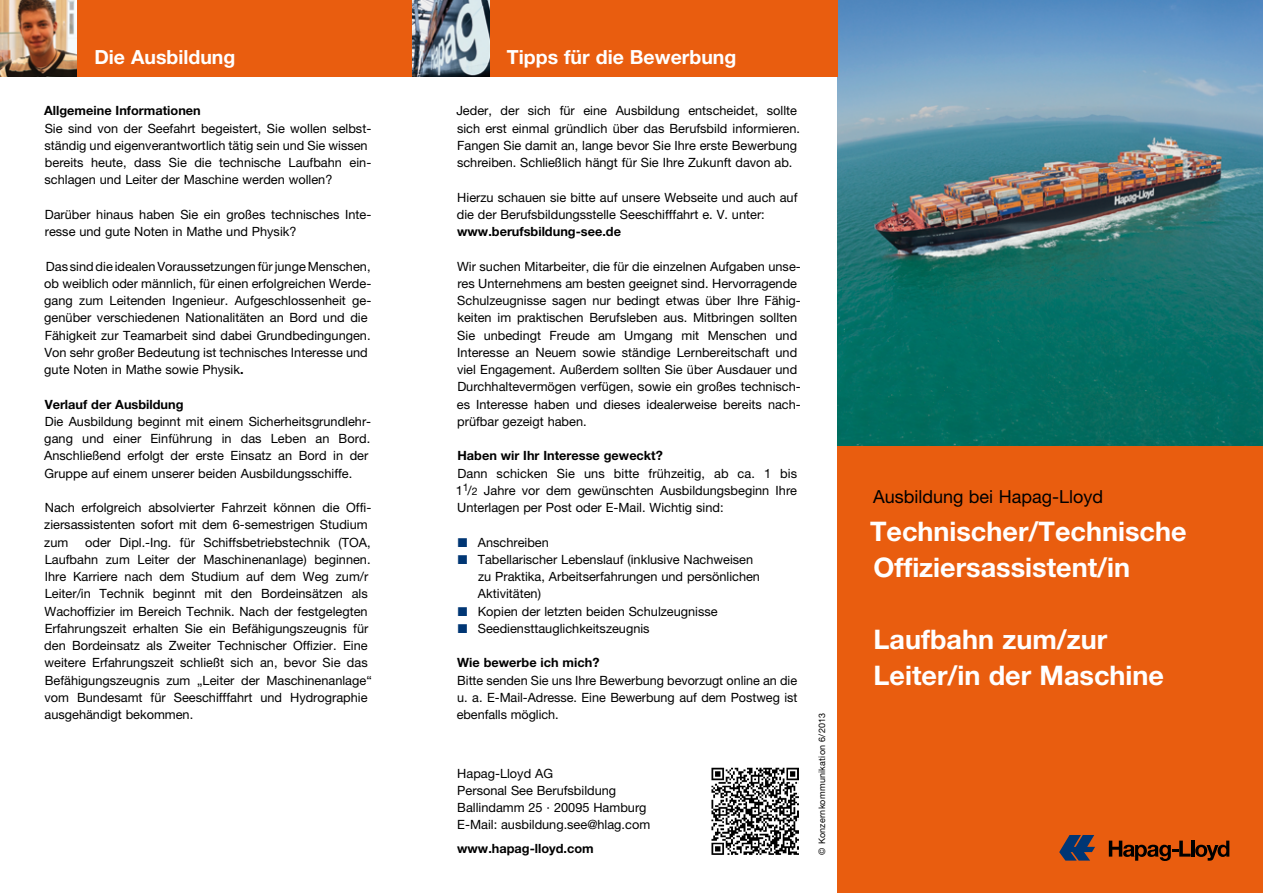
<style>
.page{position:relative;width:1263px;height:893px;background:#fff}
.page>*{position:absolute;margin:0;border:0;box-sizing:border-box;transform-origin:0 0}
.t1{font:700 27px/36px "Helvetica Neue LT";color:#fff}
.t2{font:700 19.5px "Helvetica Neue LT";color:#fff}
.t3{font:18px "Helvetica Neue LT";color:#000}
.t4{font:12.75px/17.2px "Helvetica Neue LT";color:#000}
.t5{font:700 12.75px "Helvetica Neue LT";color:#000}
.t6{font:9px "Helvetica Neue LT";letter-spacing:.025em;color:#000}
.s1{font-weight:700}
.s2{font-size:10.5px}
.s3{color:#003674}
</style>
<div class="page">
<img style="left:838px;top:0;width:425px;height:446px">
<div style="left:0;top:0;width:838px;height:77px;background:#e95d0f"></div>
<img style="left:0;top:0;width:77px;height:77px">
<img style="left:412px;top:0;width:77px;height:77px">
<div style="left:838px;top:446px;width:425px;height:447px;background:#e95d0f"></div>
<svg style="left:1059px;top:835px;width:36px;height:26px"></svg>
<svg style="left:1109px;top:841px;width:120px;height:20px"></svg>
<svg style="left:711px;top:767px;width:88px;height:88px"></svg>
<img style="left:712px;top:768px;width:86px;height:86px">
<h2 class="t2" style="left:94px;top:45px;width:142px">Die Ausbildung</h2>
<p class="t5" style="left:44px;top:103px;width:158px">Allgemeine Informationen</p>
<p class="t4" style="left:45px;top:119px;width:328px">Sie sind von der Seefahrt begeistert, Sie wollen selbst&shy;ständig und eigenverantwortlich tätig sein und Sie wissen bereits heute, dass Sie die technische Laufbahn ein&shy;schlagen und Leiter der Maschine werden wollen?</p>
<p class="t4" style="left:45px;top:205px;width:328px">Darüber hinaus haben Sie ein großes technisches Inte&shy;resse und gute Noten in Mathe und Physik?</p>
<p class="t4" style="left:44px;top:257px;width:328px">Das sind die idealen Voraussetzungen für junge Menschen, ob weiblich oder männlich, für einen erfolgreichen Werde&shy;gang zum Leitenden Ingenieur. Aufgeschlossenheit ge&shy;genüber verschiedenen Nationalitäten an Bord und die Fähigkeit zur Teamarbeit sind dabei Grundbedingungen.<br>Von sehr großer Bedeutung ist technisches Interesse und gute Noten in Mathe sowie Physik<span class="s1">.</span></p>
<p class="t5" style="left:45px;top:396px;width:140px">Verlauf der Ausbildung</p>
<p class="t4" style="left:44px;top:412px;width:329px">Die Ausbildung beginnt mit einem Sicherheitsgrundlehr&shy;gang und einer Einführung in das Leben an Bord.<br>Anschließend erfolgt der erste Einsatz an Bord in der Gruppe auf einem unserer beiden Ausbildungsschiffe.</p>
<p class="t4" style="left:44px;top:499px;width:329px">Nach erfolgreich absolvierter Fahrzeit können die Offi&shy;ziersassistenten sofort mit dem 6-semestrigen Studium zum</p>
<p class="t4" style="left:44px;top:533px;width:329px;text-indent:41px">oder Dipl.-Ing. für Schiffsbetriebstechnik (TOA, Laufbahn zum Leiter der Maschinenanlage) beginnen.<br>Ihre Karriere nach dem Studium auf dem Weg zum/r Leiter/in Technik beginnt mit den Bordeinsätzen als Wachoffizier im Bereich Technik. Nach der festgelegten Erfahrungszeit erhalten Sie ein Befähigungszeugnis für den Bordeinsatz als Zweiter Technischer Offizier. Eine weitere Erfahrungszeit schließt sich an, bevor Sie das Befähigungszeugnis zum „Leiter der Maschinenanlage“ vom Bundesamt für Seeschifffahrt und Hydrographie ausgehändigt bekommen.</p>
<h2 class="t2" style="left:507px;top:45px;width:231px">Tipps für die Bewerbung</h2>
<p class="t4" style="left:456px;top:102px;width:345px">Jeder, der sich für eine Ausbildung entscheidet, sollte sich erst einmal gründlich über das Berufsbild informieren.<br>Fangen Sie damit an, lange bevor Sie Ihre erste Bewerbung schreiben. Schließlich hängt für Sie Ihre Zukunft davon ab.</p>
<p class="t4" style="left:457px;top:188px;width:342px">Hierzu schauen sie bitte auf unsere Webseite und auch auf die der Berufsbildungsstelle Seeschifffahrt e. V. unter:</p>
<p class="t5" style="left:457px;top:224px;width:165px">www.berufsbildung-see.de</p>
<p class="t4" style="left:457px;top:257px;width:345px">Wir suchen Mitarbeiter, die für die einzelnen Aufgaben unse&shy;res Unternehmens am besten geeignet sind. Hervorragende Schulzeugnisse sagen nur bedingt etwas über Ihre Fähig&shy;keiten im praktischen Berufsleben aus. Mitbringen sollten Sie unbedingt Freude am Umgang mit Menschen und Interesse an Neuem sowie ständige Lernbereitschaft und viel Engagement. Außerdem sollten Sie über Ausdauer und Durchhaltevermögen verfügen, sowie ein großes technisch&shy;es Interesse haben und dieses idealerweise bereits nach&shy;prüfbar gezeigt haben.</p>
<p class="t5" style="left:457px;top:448px;width:207px">Haben wir Ihr Interesse geweckt?</p>
<p class="t4" style="left:456px;top:464px;width:343px;text-align:justify">Dann schicken Sie uns bitte frühzeitig, ab ca. 1 bis 1<sup>1</sup>/<span class="s2">2</span> Jahre vor dem gewünschten Ausbildungsbeginn Ihre Unterlagen per Post oder E-Mail. Wichtig sind:</p>
<p class="t4" style="left:458px;top:533px;width:93px"><span class="s3">■</span> Anschreiben</p>
<p class="t4" style="left:478px;top:550px;width:284px;text-indent:-20px"><span class="s3">■</span> Tabellarischer Lebenslauf (inklusive Nachweisen zu Praktika, Arbeitserfahrungen und persönlichen<br>Aktivitäten)</p>
<p class="t4" style="left:458px;top:602px;width:262px"><span class="s3">■</span> Kopien der letzten beiden Schulzeugnisse</p>
<p class="t4" style="left:458px;top:619px;width:193px"><span class="s3">■</span> Seediensttauglichkeitszeugnis</p>
<p class="t5" style="left:457px;top:655px;width:144px">Wie bewerbe ich mich?</p>
<p class="t4" style="left:457px;top:671px;width:342px;text-align:justify">Bitte senden Sie uns Ihre Bewerbung bevorzugt online an die u. a. E-Mail-Adresse. Eine Bewerbung auf dem Postweg ist ebenfalls möglich.</p>
<p class="t4" style="left:457px;top:764px;width:194px">Hapag-Lloyd AG<br>Personal See Berufsbildung<br>Ballindamm 25 · 20095 Hamburg<br>E-Mail: ausbildung.see@hlag.com</p>
<p class="t5" style="left:457px;top:841px;width:138px">www.hapag-lloyd.com</p>
<p class="t6" style="left:817px;top:855px;width:144px;rotate:-90deg">© Konzernkommunikation 6/2013</p>
<h3 class="t3" style="left:873px;top:485px;width:232px">Ausbildung bei Hapag-Lloyd</h3>
<h1 class="t1" style="left:870px;top:512px;width:318px">Technischer/Technische<br>Offiziersassistent/in</h1>
<h1 class="t1" style="left:873px;top:620px;width:292px">Laufbahn zum/zur<br>Leiter/in der Maschine</h1>
</div>
